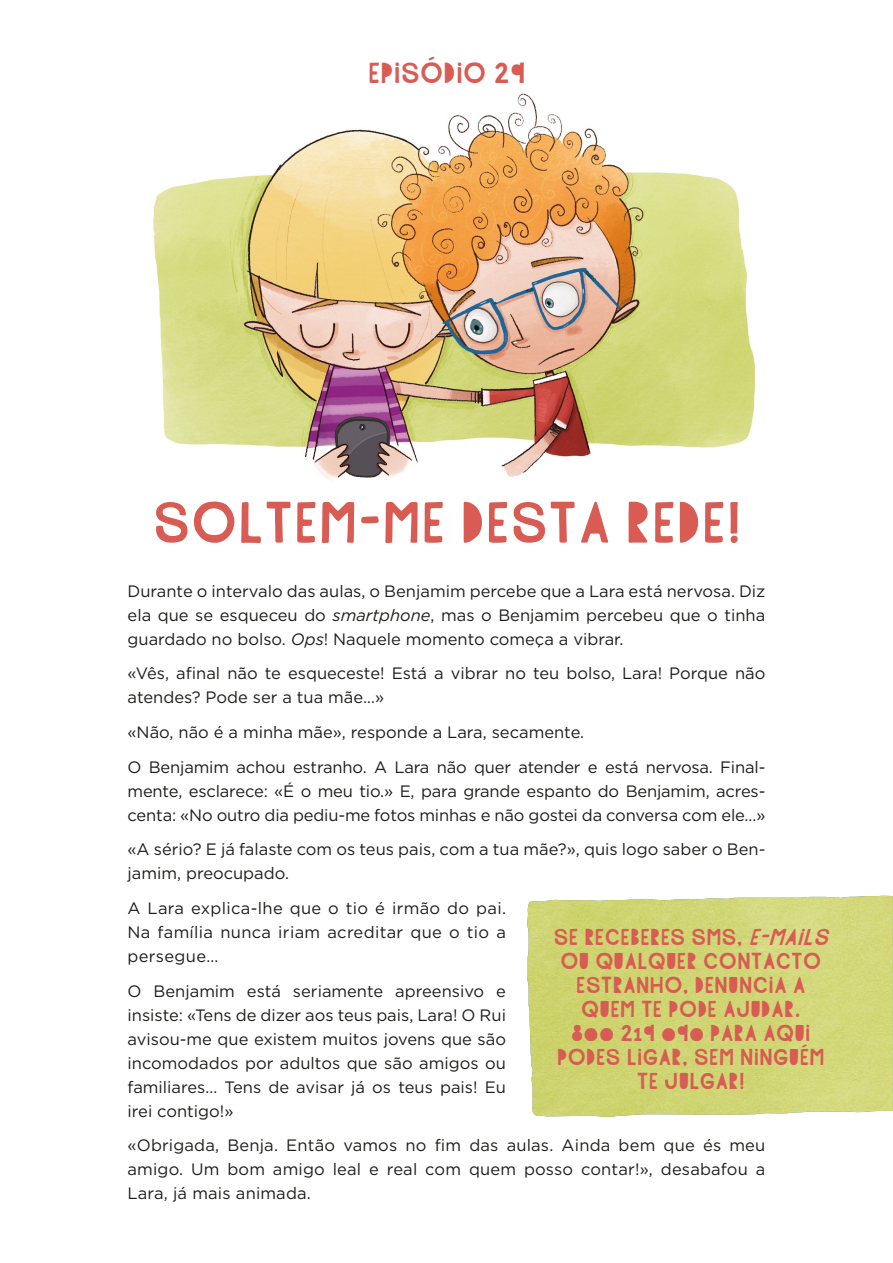
<style>
.page{position:relative;width:893px;height:1263px;background:#fff}
.page>*{position:absolute;margin:0;border:0;box-sizing:border-box;transform-origin:0 0}
.t1{font:72px "Highflier";color:#d85b54}
.t2{font:36px "Highflier";color:#d85b54}
.t3{font:28.5px/24px "Highflier";color:#d85b54;text-align:center}
.t4{font:16.5px/24px "Gotham";color:#1d1d1b;text-align:justify}
.s1{font-style:italic}
</style>
<div class="page">
<img style="left:153px;top:93px;width:603px;height:387px">
<img style="left:527px;top:896px;width:366px;height:221px">
<h2 class="t2" style="left:368px;top:56px;width:159px">EPISÓDIO 29</h2>
<h1 class="t1" style="left:152px;top:489px;width:590px">SOLTEM-ME DESTA REDE!</h1>
<p class="t4" style="left:128px;top:578px;width:639px">Durante o intervalo das aulas, o Benjamim percebe que a Lara está nervosa. Diz ela que se esqueceu do <span class="s1">smartphone</span>, mas o Benjamim percebeu que o tinha guardado no bolso. <span class="s1">Ops</span>! Naquele momento começa a vibrar.</p>
<p class="t4" style="left:128px;top:661px;width:639px">«Vês, afinal não te esqueceste! Está a vibrar no teu bolso, Lara! Porque não atendes? Pode ser a tua mãe…»</p>
<p class="t4" style="left:128px;top:714px;width:639px;line-height:34.7px">«Não, não é a minha mãe», responde a Lara, secamente.<br>O Benjamim achou estranho. A Lara não quer atender e está nervosa. Final-</p>
<p class="t4" style="left:128px;top:778px;width:639px">mente, esclarece: «É o meu tio.» E, para grande espanto do Benjamim, acres&shy;centa: «No outro dia pediu-me fotos minhas e não gostei da conversa com ele…»</p>
<p class="t4" style="left:128px;top:837px;width:639px">«A sério? E já falaste com os teus pais, com a tua mãe?», quis logo saber o Ben&shy;jamim, preocupado.</p>
<p class="t4" style="left:128px;top:896px;width:380px">A Lara explica-lhe que o tio é irmão do pai.<br>Na família nunca iriam acreditar que o tio a persegue…</p>
<p class="t4" style="left:128px;top:978px;width:380px">O Benjamim está seriamente apreensivo e insiste: «Tens de dizer aos teus pais, Lara! O Rui avisou-me que existem muitos jovens que são incomodados por adultos que são amigos ou familiares… Tens de avisar já os teus pais! Eu irei contigo!»</p>
<p class="t4" style="left:128px;top:1133px;width:639px">«Obrigada, Benja. Então vamos no fim das aulas. Ainda bem que és meu amigo. Um bom amigo leal e real com quem posso contar!», desabafou a Lara, já mais animada.</p>
<h3 class="t3" style="left:553px;top:925px;width:283px">SE RECEBERES SMS, <span class="s1">E-MAILS<br></span>OU QUALQUER CONTACTO<br>ESTRANHO, DENUNCIA A<br>QUEM TE PODE AJUDAR.<br>8oo 219 o9o PARA AQUI<br>PODES LIGAR, SEM NINGUÉM<br>TE JULGAR!</h3>
</div>
